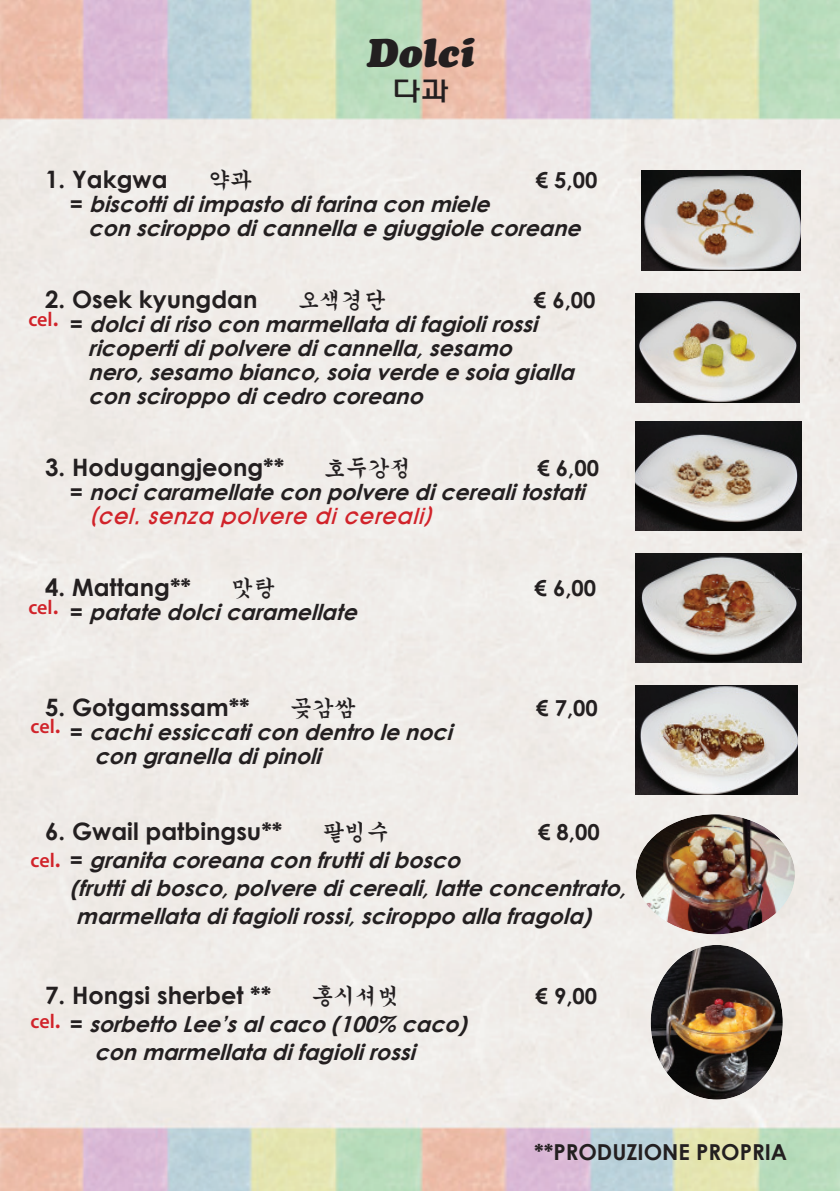
<style>
.page{position:relative;width:840px;height:1191px;background:#fff}
.page>*{position:absolute;margin:0;border:0;box-sizing:border-box;transform-origin:0 0}
.t1{font:italic 40px "Cooper Black Std";color:#231f20}
.t2{font:28px "H Ywul M";color:#231f20}
.t3{font:700 24px "Century Gothic";color:#231f20}
.t4{font:italic 700 22px/24px "Century Gothic";color:#231f20}
.t5{font:700 22px "Century Gothic";color:#231f20}
.t6{font:italic 22px "H Ywul M";color:#d1232a}
.t7{font:22px "Gungsuh";color:#231f20}
.t8{font:600 20px "Myriad Pro";letter-spacing:-.005em;color:#d1232a}
.s1{font-style:normal}
.s2{font-size:24px}
.s3{font-family:"Myriad Pro";font-weight:600;font-style:normal;font-size:20px;color:#d1232a}
.s4{font-family:"Myriad Pro";font-weight:600;font-style:normal;font-size:24px;color:#d1232a}
</style>
<div class="page">
<img style="left:0;top:0;width:839px;height:1191px">
<img style="left:635px;top:814px;width:159px;height:120px;border-radius:50%">
<img style="left:650px;top:945px;width:132px;height:154px;border-radius:50%">
<img style="left:635px;top:293px;width:163px;height:109px">
<img style="left:635px;top:685px;width:162px;height:109px">
<img style="left:635px;top:422px;width:166px;height:109px">
<img style="left:635px;top:553px;width:166px;height:110px">
<img style="left:640px;top:170px;width:159px;height:101px">
<h1 class="t1" style="left:365px;top:38px;width:110px">Dolci</h1>
<p class="t2" style="left:392px;top:77px;width:57px">다과</p>
<p class="t3" style="left:45px;top:164px;width:124px">1. Yakgwa</p>
<p class="t7" style="left:208px;top:169px;width:45px">약과</p>
<p class="t5" style="left:535px;top:166px;width:63px">€ 5,00</p>
<p class="t4" style="left:88px;top:191px;width:500px;text-indent:-18px"><span class="s1">=</span> biscottidiimpasto difarina conmiele consciroppo dicannella e giuggiole coreane</p>
<p class="t3" style="left:45px;top:284px;width:214px">2. Osek kyungdan</p>
<p class="t7" style="left:298px;top:289px;width:89px">오색경단</p>
<p class="t5" style="left:533px;top:286px;width:63px">€ 6,00</p>
<p class="t4" style="left:70px;top:311px;width:476px"><span class="s1">=</span> dolcidiriso conmarmellata difagiolirossi</p>
<p class="t4" style="left:88px;top:335px;width:432px">ricopertidipolvere dicannella,sesamo</p>
<p class="t4" style="left:88px;top:359px;width:494px">nero,sesamo bianco,soia verde e soia gialla</p>
<p class="t4" style="left:88px;top:383px;width:343px">consciroppo dicedro coreano</p>
<p class="t8" style="left:28px;top:312px;width:31px">cel<span class="s2">.</span></p>
<p class="t3" style="left:45px;top:452px;width:241px">3. Hodugangjeong**</p>
<p class="t7" style="left:323px;top:457px;width:89px">호두강정</p>
<p class="t4" style="left:70px;top:455px;width:530px;text-indent:467px"><span class="s1">€ 6,00 =</span> nocicaramellate conpolvere dicerealitostati</p>
<p class="t6" style="left:89px;top:505px;width:349px">(cel. senza polvere di cereali)</p>
<p class="t3" style="left:45px;top:572px;width:147px">4. Mattang**</p>
<p class="t7" style="left:231px;top:577px;width:45px">맛탕</p>
<p class="t5" style="left:534px;top:574px;width:63px">€ 6,00</p>
<p class="t4" style="left:70px;top:599px;width:295px"><span class="s1">=</span> patate dolcicaramellate</p>
<p class="t8" style="left:28px;top:599px;width:31px">cel<span class="s2">.</span></p>
<p class="t3" style="left:45px;top:692px;width:206px">5. Gotgamssam**</p>
<p class="t7" style="left:290px;top:697px;width:67px">곶감쌈</p>
<p class="t5" style="left:536px;top:694px;width:63px">€ 7,00</p>
<p class="t4" style="left:94px;top:719px;width:366px;text-indent:-25px"><span class="s1">=</span> cachiessiccaticondentro le noci congranella dipinoli</p>
<p class="t8" style="left:31px;top:718px;width:31px">cel<span class="s2">.</span></p>
<p class="t3" style="left:45px;top:816px;width:239px">6. Gwail patbingsu**</p>
<p class="t7" style="left:322px;top:821px;width:68px">팥빙수</p>
<p class="t5" style="left:537px;top:818px;width:63px">€ 8,00</p>
<p class="t4" style="left:70px;top:845px;width:564px;line-height:28px;text-indent:-39px"><span class="s3">c e l</span> <span class="s4">.</span> <span class="s1">=</span> granita coreana con frutti di bosco (fruttidibosco,polvere dicereali,latte concentrato, marmellata difagiolirossi,sciroppo alla fragola)</p>
<p class="t3" style="left:45px;top:980px;width:228px">7. Hongsi sherbet **</p>
<p class="t7" style="left:311px;top:985px;width:89px">홍시셔벗</p>
<p class="t5" style="left:535px;top:982px;width:63px">€ 9,00</p>
<p class="t4" style="left:94px;top:1009px;width:380px;line-height:28px;text-indent:-25px"><span class="s1">=</span> sorbetto Lee’salcaco (100% caco) conmarmellata difagiolirossi</p>
<p class="t8" style="left:31px;top:1013px;width:31px">cel<span class="s2">.</span></p>
<p class="t5" style="left:533px;top:1138px;width:255px">**PRODUZIONE PROPRIA</p>
</div>
